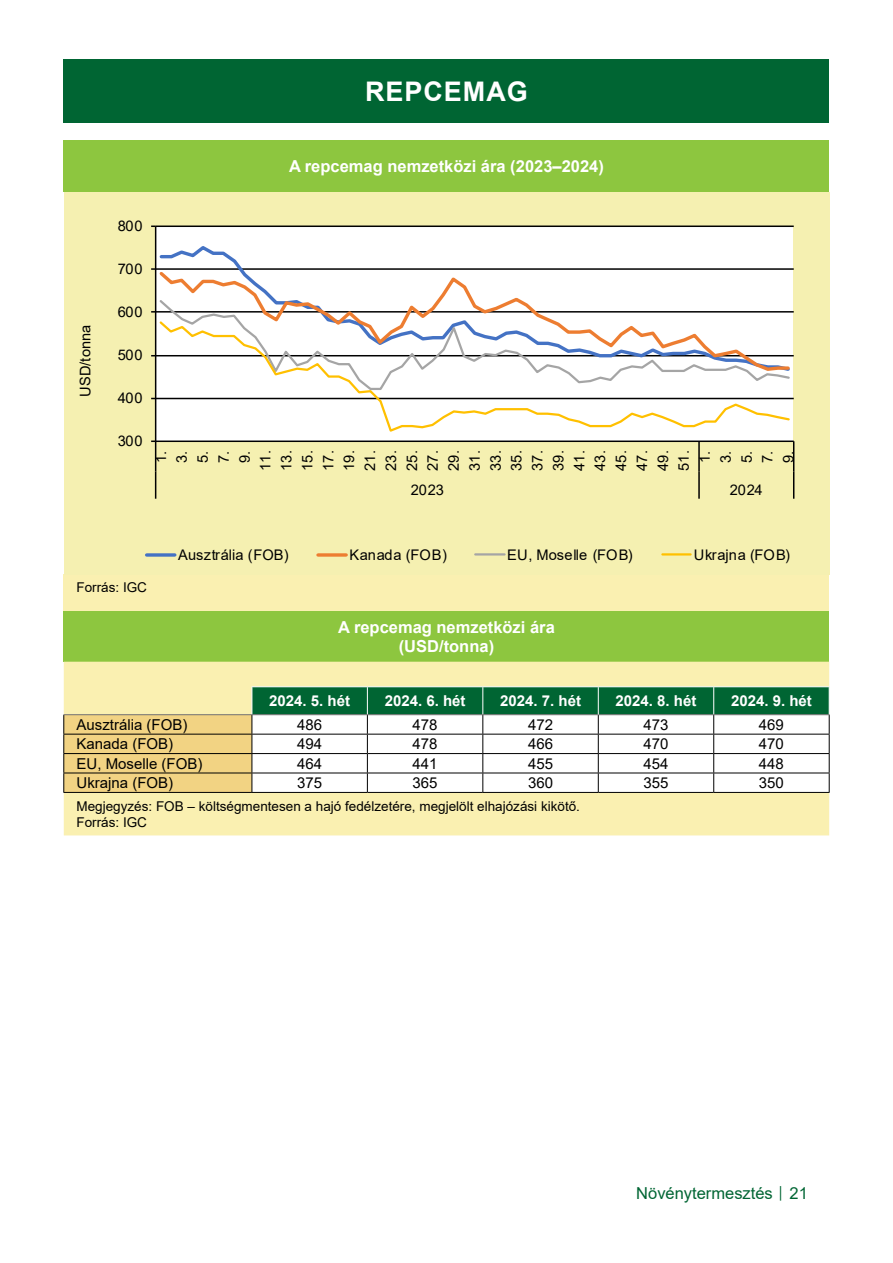
<style>
.page{position:relative;width:893px;height:1263px;background:#fff}
.page>*{position:absolute;margin:0;border:0;box-sizing:border-box;transform-origin:0 0}
.Cím_01_tartalomjegyzeken_kivul{font:700 27px "Arial";letter-spacing:.035em;color:#fff}
.Tablazat_cime{font:700 16.5px/19.8px "Arial";color:#fff;text-align:center}
.t1{font:16.5px "Arial";color:#006533}
.Tablazat_kozep_ertek{font:15px "Arial";color:#000}
.Tablazat_bal_kategoria{font:15px "Arial";color:#000}
.Tablazat_fejlece_kozep{font:700 15px "Arial";color:#fff}
.t2{font:14.7px/20.9px "Arial";letter-spacing:-.02em;color:#000;text-align:center}
.t3{font:14.7px "Arial";letter-spacing:.01em;color:#000}
.t4{font:14.7px "Arial";letter-spacing:.015em;color:#000}
.t5{font:14.7px "Arial";letter-spacing:.03em;color:#000}
.t6{font:14.7px "Arial";letter-spacing:.025em;color:#000}
.Tablazat_forrasa{font:13.5px/16.2px "Arial";color:#000}
.s1{font-size:12px}
</style>
<div class="page">
<div style="left:64px;top:60px;width:765px;height:63px;background:#006533"></div>
<div style="left:64px;top:574px;width:765px;height:37px;background:#faf0b1"></div>
<div style="left:64px;top:140px;width:765px;height:51px;background:#8dc63f"></div>
<div style="left:64px;top:611px;width:765px;height:51px;background:#8dc63f"></div>
<div style="left:64px;top:662px;width:765px;height:173px;background:#faf0b1"></div>
<hr style="left:252px;top:686px;width:115px;height:1px;background:#fff">
<hr style="left:367px;top:686px;width:116px;height:1px;background:#fff">
<hr style="left:483px;top:686px;width:115px;height:1px;background:#fff">
<hr style="left:598px;top:686px;width:116px;height:1px;background:#fff">
<hr style="left:714px;top:686px;width:116px;height:1px;background:#fff">
<hr style="left:63px;top:792px;width:189px;height:1px;background:#000">
<hr style="left:252px;top:792px;width:115px;height:1px;background:#000">
<hr style="left:367px;top:792px;width:116px;height:1px;background:#000">
<hr style="left:483px;top:792px;width:115px;height:1px;background:#000">
<hr style="left:598px;top:792px;width:116px;height:1px;background:#000">
<hr style="left:714px;top:792px;width:116px;height:1px;background:#000">
<svg style="left:63px;top:687px;width:767px;height:105px"></svg>
<div style="left:64px;top:192px;width:765px;height:382px;background:#f5f0b1"></div>
<div style="left:156px;top:227px;width:637px;height:214px;background:#fff"></div>
<hr style="left:156px;top:398px;width:638px;height:1px;background:#000">
<hr style="left:156px;top:355px;width:638px;height:1px;background:#000">
<hr style="left:156px;top:311px;width:638px;height:2px;background:#000">
<hr style="left:156px;top:268px;width:638px;height:2px;background:#000">
<hr style="left:156px;top:225px;width:638px;height:2px;background:#000">
<hr style="left:155px;top:226px;width:1px;height:215px;background:#000">
<hr style="left:156px;top:440px;width:638px;height:2px;background:#000">
<hr style="left:155px;top:441px;width:1px;height:31px;background:#000">
<hr style="left:698px;top:441px;width:2px;height:31px;background:#000">
<hr style="left:793px;top:441px;width:1px;height:31px;background:#000">
<svg style="left:155px;top:472px;width:1px;height:27px"></svg>
<hr style="left:698px;top:472px;width:2px;height:27px;background:#000">
<svg style="left:793px;top:472px;width:1px;height:27px"></svg>
<svg style="left:158px;top:246px;width:634px;height:111px"></svg>
<svg style="left:157px;top:269px;width:634px;height:88px"></svg>
<svg style="left:158px;top:298px;width:633px;height:21px"></svg>
<svg style="left:158px;top:319px;width:633px;height:113px"></svg>
<svg style="left:147px;top:553px;width:28px;height:4px"></svg>
<svg style="left:318px;top:553px;width:28px;height:4px"></svg>
<hr style="left:475px;top:553px;width:30px;height:2px;background:#a5a5a5">
<hr style="left:662px;top:553px;width:29px;height:2px;background:#ffc000">
<p class="Cím_01_tartalomjegyzeken_kivul" style="left:365px;top:73px;width:164px">REPCEMAG</p>
<p class="t2" style="left:75px;top:396px;width:73px;rotate:-90deg">USD/tonna</p>
<p class="Tablazat_cime" style="left:289px;top:156px;width:316px">A repcemag nemzetközi ára (2023–2024)</p>
<p class="t2" style="left:118px;top:215px;width:27px">800</p>
<p class="t2" style="left:118px;top:258px;width:27px">700</p>
<p class="t2" style="left:118px;top:301px;width:27px">600</p>
<p class="t2" style="left:118px;top:344px;width:27px">500</p>
<p class="t2" style="left:118px;top:387px;width:27px">400</p>
<p class="t2" style="left:118px;top:430px;width:27px">300</p>
<p class="t2" style="left:150px;top:471px;width:22px;rotate:-90deg">1.<br>3.<br>5.<br>7.<br>9.<br>11.<br>13.<br>15.<br>17.<br>19.<br>21.<br>23.<br>25.<br>27.<br>29.<br>31.<br>33.<br>35.<br>37.<br>39.<br>41.<br>43.<br>45.<br>47.<br>49.<br>51.<br>1.<br>3.<br>5.<br>7.<br>9.</p>
<p class="t2" style="left:411px;top:479px;width:34px">2023</p>
<p class="t2" style="left:730px;top:479px;width:34px">2024</p>
<p class="Tablazat_forrasa" style="left:77px;top:579px;width:72px">Forrás: IGC</p>
<p class="t3" style="left:178px;top:544px;width:112px">Ausztrália (FOB)</p>
<p class="t6" style="left:350px;top:544px;width:99px">Kanada (FOB)</p>
<p class="t4" style="left:507px;top:544px;width:127px">EU, Moselle (FOB)</p>
<p class="t5" style="left:694px;top:544px;width:98px">Ukrajna (FOB)</p>
<p class="Tablazat_cime" style="left:338px;top:617px;width:218px">A repcemag nemzetközi ára (USD/tonna)</p>
<p class="Tablazat_fejlece_kozep" style="left:269px;top:690px;width:82px">2024. 5. hét</p>
<p class="Tablazat_fejlece_kozep" style="left:385px;top:690px;width:82px">2024. 6. hét</p>
<p class="Tablazat_fejlece_kozep" style="left:500px;top:690px;width:82px">2024. 7. hét</p>
<p class="Tablazat_fejlece_kozep" style="left:616px;top:690px;width:82px">2024. 8. hét</p>
<p class="Tablazat_fejlece_kozep" style="left:731px;top:690px;width:82px">2024. 9. hét</p>
<p class="Tablazat_bal_kategoria" style="left:77px;top:714px;width:112px">Ausztrália (FOB)</p>
<p class="Tablazat_kozep_ertek" style="left:297px;top:714px;width:27px">486</p>
<p class="Tablazat_kozep_ertek" style="left:413px;top:714px;width:27px">478</p>
<p class="Tablazat_kozep_ertek" style="left:528px;top:714px;width:27px">472</p>
<p class="Tablazat_kozep_ertek" style="left:643px;top:714px;width:27px">473</p>
<p class="Tablazat_kozep_ertek" style="left:759px;top:714px;width:27px">469</p>
<p class="Tablazat_bal_kategoria" style="left:77px;top:734px;width:98px">Kanada (FOB)</p>
<p class="Tablazat_kozep_ertek" style="left:297px;top:734px;width:27px">494</p>
<p class="Tablazat_kozep_ertek" style="left:413px;top:734px;width:27px">478</p>
<p class="Tablazat_kozep_ertek" style="left:528px;top:734px;width:27px">466</p>
<p class="Tablazat_kozep_ertek" style="left:643px;top:734px;width:27px">470</p>
<p class="Tablazat_kozep_ertek" style="left:759px;top:734px;width:27px">470</p>
<p class="Tablazat_bal_kategoria" style="left:77px;top:753px;width:127px">EU, Moselle (FOB)</p>
<p class="Tablazat_kozep_ertek" style="left:297px;top:753px;width:27px">464</p>
<p class="Tablazat_kozep_ertek" style="left:413px;top:753px;width:27px">441</p>
<p class="Tablazat_kozep_ertek" style="left:528px;top:753px;width:27px">455</p>
<p class="Tablazat_kozep_ertek" style="left:643px;top:753px;width:27px">454</p>
<p class="Tablazat_kozep_ertek" style="left:759px;top:753px;width:27px">448</p>
<p class="Tablazat_bal_kategoria" style="left:77px;top:772px;width:98px">Ukrajna (FOB)</p>
<p class="Tablazat_kozep_ertek" style="left:297px;top:772px;width:27px">375</p>
<p class="Tablazat_kozep_ertek" style="left:413px;top:772px;width:27px">365</p>
<p class="Tablazat_kozep_ertek" style="left:528px;top:772px;width:27px">360</p>
<p class="Tablazat_kozep_ertek" style="left:643px;top:772px;width:27px">355</p>
<p class="Tablazat_kozep_ertek" style="left:759px;top:772px;width:27px">350</p>
<p class="Tablazat_forrasa" style="left:77px;top:798px;width:505px">Megjegyzés: FOB – költségmentesen a hajó fedélzetére, megjelölt elhajózási kikötő.<br>Forrás: IGC</p>
<p class="t1" style="left:636px;top:1182px;width:173px">Növénytermesztés <span class="s1">│</span> 21</p>
</div>
